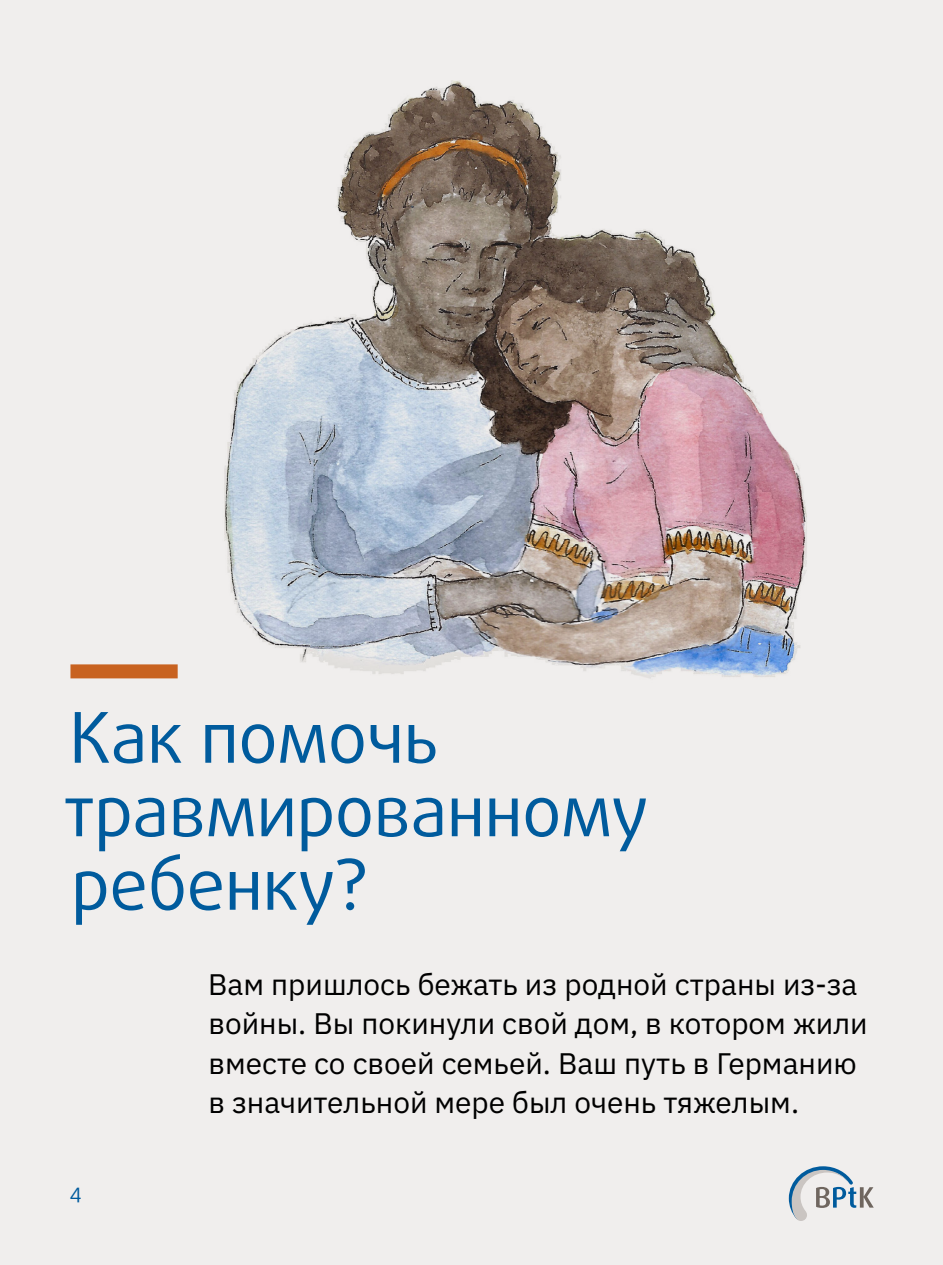
<style>
.page{position:relative;width:943px;height:1265px;background:#f0eeed}
.page>*{position:absolute;margin:0;border:0;box-sizing:border-box;transform-origin:0 0}
.t1{font:70px/73.5px "Daxline Pro";letter-spacing:-.01em;color:#005b9d}
.t2{font:29.75px/39.4px "IBM Plex Sans";color:#000}
.t3{font:21px "Daxline Pro";color:#005b9d}
</style>
<div class="page">
<img style="left:111px;top:80px;width:696px;height:599px">
<div style="left:70px;top:664px;width:108px;height:14px;background:#c86220"></div>
<svg style="left:788px;top:1166px;width:85px;height:55px"></svg>
<h1 class="t1" style="left:63px;top:702px;width:586px">Как помочь травмированному ребенку?</h1>
<p class="t3" style="left:69px;top:1178px;width:14px">4</p>
<p class="t2" style="left:208px;top:962px;width:661px">Вам пришлось бежать из родной страны из-за войны. Вы покинули свой дом, в котором жили вместе со своей семьей. Ваш путь в Германию в значительной мере был очень тяжелым.</p>
</div>
